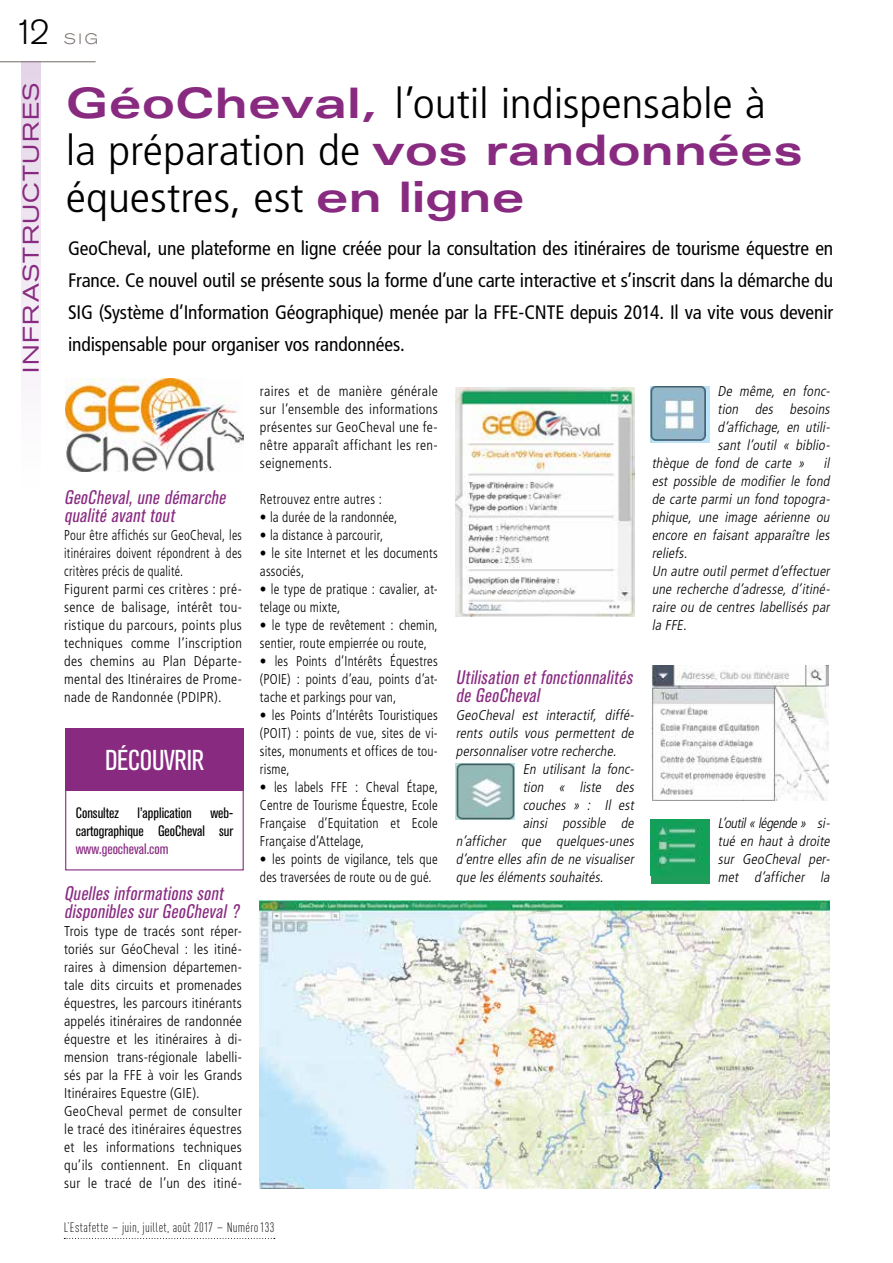
<style>
.page{position:relative;width:893px;height:1263px;background:#fff}
.page>*{position:absolute;margin:0;border:0;box-sizing:border-box;transform-origin:0 0}
.t1{font:300 condensed 42.3px/46.7px "Frutiger LT Std";letter-spacing:-.005em;color:#000;scale:1.13 1}
.t2{font:300 34.5px "Akzidenz Grotesk BQ";color:#000}
.t3{font:condensed 28.5px "Akzidenz Grotesk BQ";letter-spacing:-.01em;color:#fff}
.t4{font:expanded 22.5px "Akzidenz Grotesk BQ";letter-spacing:.065em;color:#892a81}
.t5{font:condensed 19.5px/32px "Frutiger LT Std";letter-spacing:-.005em;color:#000;text-align:justify}
.t6{font:italic condensed 19.5px/18px "Akzidenz Grotesk BQ";color:#892a81}
.t7{font:condensed 15px/18px "Akzidenz Grotesk BQ";color:#000}
.t8{font:condensed 15px "Akzidenz Grotesk BQ";color:#892a81}
.t9{font:300 expanded 15px "Akzidenz Grotesk BQ";color:#79726e}
.t10{font:italic 300 condensed 14.25px/18px "Frutiger LT Std";color:#000;text-align:justify}
.t11{font:300 condensed 14.25px/18px "Frutiger LT Std";letter-spacing:.02em;color:#000;scale:.93 1}
.t12{font:300 condensed 14.25px/18px "Frutiger LT Std";letter-spacing:.02em;color:#000}
.t13{font:300 condensed 14.25px/18px "Frutiger LT Std";letter-spacing:.02em;color:#000;scale:.87 1}
.t14{font:300 13.5px "DIN Cond";letter-spacing:.025em;color:#000}
.s1{font-family:"Univers";font-weight:700;font-stretch:expanded;color:#892a81}
.s2{font-size:15px}
</style>
<div class="page">
<div style="left:21px;top:62px;width:20px;height:425px;background:linear-gradient(to bottom,#e4d5e8,#fff)"></div>
<hr style="left:0;top:61px;width:96px;height:1px;background:#79726e">
<svg style="left:64px;top:1238px;width:211px;height:1px"></svg>
<img style="left:66px;top:379px;width:178px;height:93px">
<div style="left:65px;top:728px;width:179px;height:142px;border:1px solid #892a81"></div>
<div style="left:66px;top:728px;width:178px;height:63px;background:#892a81"></div>
<img style="left:456px;top:387px;width:178px;height:230px">
<img style="left:259px;top:900px;width:570px;height:288px">
<img style="left:651px;top:665px;width:178px;height:136px">
<img style="left:456px;top:763px;width:58px;height:56px">
<img style="left:651px;top:387px;width:58px;height:56px">
<div style="left:651px;top:819px;width:58px;height:65px;background:#209d5b"></div>
<img style="left:651px;top:820px;width:58px;height:55px">
<h2 class="t2" style="left:14px;top:12px;width:37px">12</h2>
<h3 class="t4" style="left:18px;top:373px;width:291px;rotate:-90deg">INFRASTRUCTURES</h3>
<p class="t9" style="left:64px;top:30px;width:36px">SIG</p>
<h1 class="t1" style="left:66px;top:81px;width:654px"><span class="s1">GéoCheval,</span> l’outil indispensable à la préparation de <span class="s1">vos randonnées </span>équestres, est <span class="s1">en ligne</span></h1>
<p class="t5" style="left:68px;top:232px;width:767px">GeoCheval, une plateforme en ligne créée pour la consultation des itinéraires de tourisme équestre en France. Ce nouvel outil se présente sous la forme d’une carte interactive et s’inscrit dans la démarche du SIG (Système d’Information Géographique) menée par la FFE-CNTE depuis 2014. Il va vite vous devenir indispensable pour organiser vos randonnées.</p>
<h3 class="t6" style="left:64px;top:489px;width:167px">GeoCheval,une démarche qualité avanttout</h3>
<p class="t13" style="left:64px;top:526px;width:206px">Pour être affichés sur GeoCheval, les itinéraires doivent répondrent à des critères précis de qualité.<br>Figurent parmi ces critères : pré&shy;sence de balisage, intérêt tou&shy;ristique du parcours, points plus techniques comme l’inscription des chemins au Plan Départe&shy;mental des Itinéraires de Prome&shy;nade de Randonnée (PDIPR).</p>
<h3 class="t3" style="left:105px;top:744px;width:101px">DÉCOUVRIR</h3>
<p class="t7" style="left:76px;top:804px;width:159px">Consultez l’application web&shy;cartographique GeoCheval sur</p>
<p class="t8" style="left:76px;top:840px;width:94px">www.geocheval.com</p>
<h3 class="t6" style="left:64px;top:885px;width:180px">Quellesinformationssont disponiblessurGeoCheval?</h3>
<p class="t12" style="left:64px;top:922px;width:179px">Trois type de tracés sont réper&shy;toriés sur GéoCheval : les itiné&shy;raires à dimension départemen&shy;tale dits circuits et promenades équestres, les parcours itinérants appelés itinéraires de randonnée équestre et les itinéraires à di&shy;mension trans-régionale labelli&shy;sés par la FFE à voir les Grands<br>Itinéraires Equestre (GIE).<br>GeoCheval permet de consulter le tracé des itinéraires équestres et les informations techniques qu’ils contiennent. En cliquant sur le tracé de l’un des itiné-</p>
<p class="t12" style="left:260px;top:382px;width:179px;text-align:justify">raires et de manière générale sur l’ensemble des informations présentes sur GeoCheval une fe&shy;nêtre apparaît affichant les ren&shy;seignements.</p>
<p class="t11" style="left:260px;top:490px;width:133px">Retrouvez entre autres :</p>
<p class="t11" style="left:260px;top:508px;width:149px">• la durée de la randonnée,</p>
<p class="t11" style="left:260px;top:526px;width:134px">• la distance à parcourir,</p>
<p class="t11" style="left:260px;top:544px;width:193px">• le site Internet et les documents associés,</p>
<p class="t11" style="left:260px;top:580px;width:193px">• le type de pratique : cavalier, at&shy;telage ou mixte,</p>
<p class="t11" style="left:260px;top:616px;width:193px">• le type de revêtement : chemin, sentier, route empierrée ou route,</p>
<p class="t11" style="left:260px;top:652px;width:193px;text-align:justify">• les Points d’Intérêts Équestres (POIE) : points d’eau, points d’at&shy;tache et parkings pour van,</p>
<p class="t11" style="left:260px;top:706px;width:193px;text-align:justify">• les Points d’Intérêts Touristiques (POIT) : points de vue, sites de vi&shy;sites, monuments et offices de tou&shy;risme,</p>
<p class="t11" style="left:260px;top:778px;width:193px;text-align:justify">• les labels FFE : Cheval Étape, Centre de Tourisme Équestre, Ecole Française d’Equitation et Ecole Française d’Attelage,</p>
<p class="t11" style="left:260px;top:850px;width:193px">• les points de vigilance, tels que des traversées de route ou de gué.</p>
<p class="t14" style="left:64px;top:1220px;width:212px">L’Estafette <span class="s2">–</span> juin, juillet, août 2017 <span class="s2">–</span> Numéro133</p>
<h3 class="t6" style="left:456px;top:669px;width:182px">Utilisation etfonctionnalités de GeoCheval</h3>
<p class="t10" style="left:456px;top:706px;width:182px">GeoCheval est interactif, diffé-</p>
<p class="t10" style="left:456px;top:724px;width:182px">rents outils vous permettent de</p>
<p class="t10" style="left:456px;top:742px;width:165px">personnaliservotre recherche.</p>
<p class="t10" style="left:523px;top:760px;width:115px">En utilisant la fonc-</p>
<p class="t10" style="left:523px;top:778px;width:115px">tion « liste des</p>
<p class="t10" style="left:523px;top:796px;width:115px">couches » : Il est</p>
<p class="t10" style="left:523px;top:814px;width:115px">ainsi possible de</p>
<p class="t10" style="left:456px;top:832px;width:182px">n’afficher que quelques-unes</p>
<p class="t10" style="left:456px;top:850px;width:182px">d’entre elles afin de ne visualiser</p>
<p class="t10" style="left:456px;top:868px;width:152px">que lesélémentssouhaités.</p>
<p class="t10" style="left:718px;top:382px;width:116px">De même, en fonc-</p>
<p class="t10" style="left:717px;top:400px;width:116px">tion des besoins</p>
<p class="t10" style="left:718px;top:418px;width:116px">d’affichage, en utili-</p>
<p class="t10" style="left:717px;top:436px;width:116px">sant l’outil « biblio-</p>
<p class="t10" style="left:652px;top:454px;width:182px">thèque de fond de carte » il</p>
<p class="t10" style="left:652px;top:472px;width:182px">est possible de modifier le fond</p>
<p class="t10" style="left:652px;top:490px;width:182px">de carte parmi un fond topogra-</p>
<p class="t10" style="left:652px;top:508px;width:182px">phique, une image aérienne ou</p>
<p class="t10" style="left:652px;top:526px;width:182px">encore en faisant apparaître les</p>
<p class="t10" style="left:652px;top:544px;width:40px">reliefs.</p>
<p class="t10" style="left:652px;top:562px;width:182px">Un autre outil permet d’effectuer</p>
<p class="t10" style="left:652px;top:580px;width:182px">une recherche d’adresse, d’itiné-</p>
<p class="t10" style="left:652px;top:598px;width:182px">raire ou de centres labellisés par</p>
<p class="t10" style="left:652px;top:616px;width:39px">la FFE.</p>
<p class="t10" style="left:718px;top:814px;width:116px">L’outil« légende» si&shy;tué en haut à droite sur GeoCheval per&shy;met d’afficher la</p>
</div>
